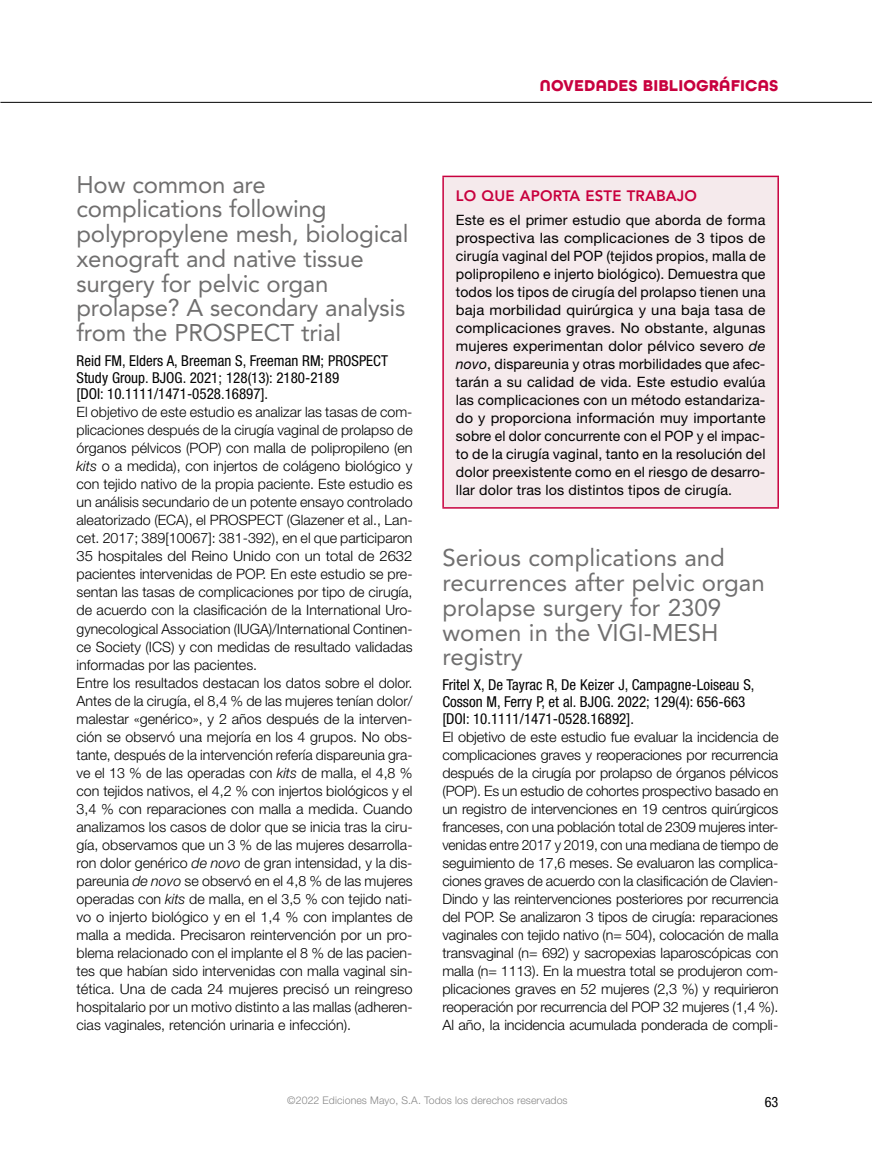
<style>
.page{position:relative;width:872px;height:1149px;background:#fff}
.page>*{position:absolute;margin:0;border:0;box-sizing:border-box;transform-origin:0 0}
.t1{font:24px/24.8px "Avenir LT Std";letter-spacing:-.01em;color:#706f6f}
.t2{font:700 16.5px "All Round Gothic";letter-spacing:.01em;color:#c8003e}
.t3{font:condensed 15px/16.5px "Helvetica Neue LT Std";color:#000}
.t4{font:800 15px "Avenir LT Std";letter-spacing:.01em;color:#c8003e}
.t5{font:300 14.25px/18px "Helvetica Neue LT Std";color:#000}
.t6{font:14.25px/18px "Helvetica Neue LT Std";letter-spacing:.01em;color:#000;text-align:justify}
.t7{font:condensed 14.25px "Helvetica Neue LT Std";color:#000}
.t8{font:300 10.5px "Helvetica Neue LT Std";letter-spacing:.01em;color:#878787}
.s1{font-style:italic}
</style>
<div class="page">
<hr style="left:0;top:102px;width:872px;height:1px;background:#000">
<div style="left:443px;top:176px;width:335px;height:331px;background:#f5eaec"></div>
<hr style="left:442px;top:175px;width:337px;height:2px;background:#c8003e">
<hr style="left:442px;top:177px;width:2px;height:330px;background:#c8003e">
<hr style="left:777px;top:177px;width:2px;height:330px;background:#c8003e">
<hr style="left:442px;top:507px;width:337px;height:1px;background:#c8003e">
<p class="t2" style="left:540px;top:76px;width:240px">NOVEDADES BIBLIOGRÁFICAS</p>
<h1 class="t1" style="left:77px;top:172px;width:333px">How common are complications following polypropylene mesh, biological xenograft and native tissue surgery for pelvic organ prolapse? A secondary analysis from the PROSPECT trial</h1>
<p class="t3" style="left:77px;top:352px;width:313px">Reid FM, Elders A, Breeman S, Freeman RM; PROSPECT<br>Study Group. BJOG. 2021; 128(13): 2180-2189<br>[DOI: 10.1111/1471-0528.16897].</p>
<p class="t5" style="left:77px;top:403px;width:338px">El objetivo de este estudio es analizar las tasas de com&shy;plicaciones después de la cirugía vaginal de prolapso de órganos pélvicos (POP) con malla de polipropileno (en <span class="s1">kits</span> o a medida), con injertos de colágeno biológico y con tejido nativo de la propia paciente. Este estudio es un análisis secundario de un potente ensayo controlado aleatorizado (ECA), el PROSPECT (Glazener et al., Lan&shy;cet. 2017; 389[10067]: 381-392), en el que participaron 35 hospitales del Reino Unido con un total de 2632 pacientes intervenidas de POP. En este estudio se pre&shy;sentan las tasas de complicaciones por tipo de cirugía, de acuerdo con la clasificación de la International Uro&shy;gynecological Association (IUGA)/International Continen&shy;ce Society (ICS) y con medidas de resultado validadas informadas por las pacientes.<br>Entre los resultados destacan los datos sobre el dolor.<br>Antes de la cirugía, el 8,4 % de las mujeres tenían dolor/ malestar «genérico», y 2 años después de la interven&shy;ción se observó una mejoría en los 4 grupos. No obs&shy;tante, después de la intervención refería dispareunia gra&shy;ve el 13 % de las operadas con <span class="s1">kits</span> de malla, el 4,8 % con tejidos nativos, el 4,2 % con injertos biológicos y el 3,4 % con reparaciones con malla a medida. Cuando analizamos los casos de dolor que se inicia tras la ciru&shy;gía, observamos que un 3 % de las mujeres desarrolla&shy;ron dolor genérico <span class="s1">de novo</span> de gran intensidad, y la dis&shy;pareunia <span class="s1">de novo</span> se observó en el 4,8 % de las mujeres operadas con <span class="s1">kits</span> de malla, en el 3,5 % con tejido nati&shy;vo o injerto biológico y en el 1,4 % con implantes de malla a medida. Precisaron reintervención por un pro&shy;blema relacionado con el implante el 8 % de las pacien&shy;tes que habían sido intervenidas con malla vaginal sin&shy;tética. Una de cada 24 mujeres precisó un reingreso hospitalario por un motivo distinto a las mallas (adheren&shy;cias vaginales, retención urinaria e infección).</p>
<p class="t4" style="left:456px;top:186px;width:243px">LO QUE APORTA ESTE TRABAJO</p>
<p class="t6" style="left:456px;top:210px;width:311px">Este es el primer estudio que aborda de forma prospectiva las complicaciones de 3 tipos de cirugía vaginal del POP (tejidos propios, malla de polipropileno e injerto biológico). Demuestra que todos los tipos de cirugía del prolapso tienen una baja morbilidad quirúrgica y una baja tasa de complicaciones graves. No obstante, algunas mujeres experimentan dolor pélvico severo <span class="s1">de novo</span>, dispareunia y otras morbilidades que afec&shy;tarán a su calidad de vida. Este estudio evalúa las complicaciones con un método estandariza&shy;do y proporciona información muy importante sobre el dolor concurrente con el POP y el impac&shy;to de la cirugía vaginal, tanto en la resolución del dolor preexistente como en el riesgo de desarro&shy;llar dolor tras los distintos tipos de cirugía.</p>
<h1 class="t1" style="left:442px;top:545px;width:324px">Serious complications and recurrences after pelvic organ prolapse surgery for 2309 women in the VIGI-MESH registry</h1>
<p class="t3" style="left:442px;top:676px;width:314px">Fritel X, De Tayrac R, De Keizer J, Campagne-Loiseau S,<br>Cosson M, Ferry P, et al. BJOG. 2022; 129(4): 656-663 [DOI: 10.1111/1471-0528.16892].</p>
<p class="t5" style="left:442px;top:727px;width:338px;text-align:justify">El objetivo de este estudio fue evaluar la incidencia de complicaciones graves y reoperaciones por recurrencia después de la cirugía por prolapso de órganos pélvicos (POP). Es un estudio de cohortes prospectivo basado en un registro de intervenciones en 19 centros quirúrgicos franceses, con una población total de 2309 mujeres inter&shy;venidas entre 2017 y 2019, con una mediana de tiempo de seguimiento de 17,6 meses. Se evaluaron las complica&shy;ciones graves de acuerdo con la clasificación de Clavien-Dindo y las reintervenciones posteriores por recurrencia del POP. Se analizaron 3 tipos de cirugía: reparaciones vaginales con tejido nativo (n= 504), colocación de malla transvaginal (n= 692) y sacropexias laparoscópicas con malla (n= 1113). En la muestra total se produjeron com&shy;plicaciones graves en 52 mujeres (2,3 %) y requirieron reoperación por recurrencia del POP 32 mujeres (1,4 %).<br>Al año, la incidencia acumulada ponderada de compli-</p>
<p class="t8" style="left:287px;top:1093px;width:282px">©2022 Ediciones Mayo, S.A. Todos los derechos reservados</p>
<p class="t7" style="left:764px;top:1092px;width:15px">63</p>
</div>
